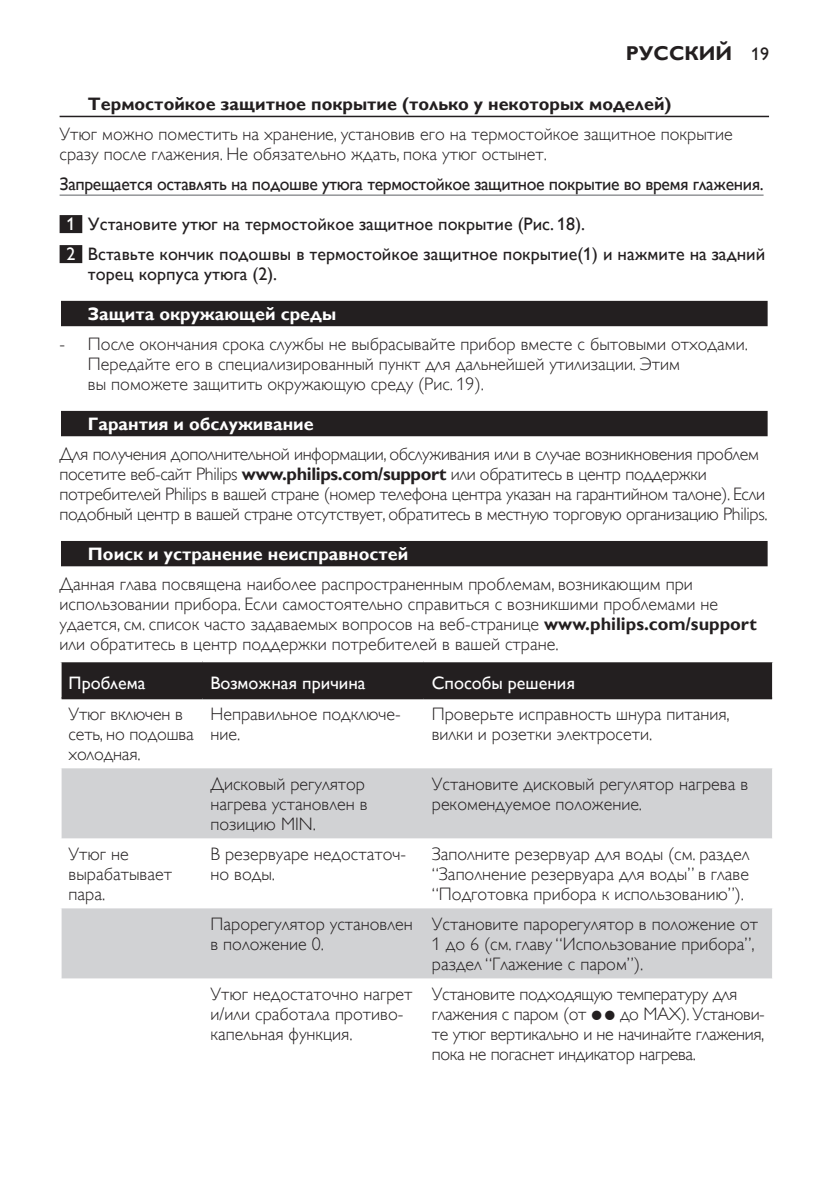
<style>
.page{position:relative;width:840px;height:1191px;background:#fff}
.page>*{position:absolute;margin:0;border:0;box-sizing:border-box;transform-origin:0 0}
.t1{font:700 20px "Gill Sans Alt One WGL";color:#231f20}
.t2{font:18px/20px "Gill Sans Alt One WGL Light";color:#231f20}
.t3{font:18px/20px "Gill Sans Alt One WGL Light";letter-spacing:-.02em;color:#231f20}
.t4{font:18px/30px "Gill Sans Alt One WGL";color:#231f20}
.t5{font:18px "Gill Sans Alt One WGL";letter-spacing:-.02em;color:#231f20}
.t6{font:700 18px "Gill Sans Alt One WGL";color:#fff}
.t7{font:700 18px "Gill Sans Alt One WGL";color:#231f20}
.t8{font:18px "Gill Sans Alt One WGL";color:#fff}
.s1{font-weight:400;font-size:18px}
.s2{color:#fff}
.s3{font-family:"Gill Sans Alt One WGL";font-weight:700}
.s4{font-family:"Philipsfonta Plain"}
</style>
<div class="page">
<hr style="left:60px;top:116px;width:708px;height:1px;background:#231f20">
<hr style="left:60px;top:194px;width:703px;height:2px;background:#939598">
<div style="left:60px;top:215px;width:22px;height:18px;background:#231f20"></div>
<div style="left:60px;top:245px;width:22px;height:18px;background:#231f20"></div>
<div style="left:60px;top:300px;width:708px;height:28px;background:#d0cfcf"></div>
<div style="left:61px;top:301px;width:706px;height:25px;background:#231f20"></div>
<div style="left:60px;top:410px;width:708px;height:28px;background:#c5c4c4"></div>
<div style="left:61px;top:411px;width:706px;height:25px;background:#231f20"></div>
<div style="left:60px;top:540px;width:708px;height:28px;background:#b9b7b8"></div>
<div style="left:61px;top:541px;width:706px;height:25px;background:#231f20"></div>
<div style="left:62px;top:662px;width:709px;height:35px;background:#231f20"></div>
<svg style="left:62px;top:768px;width:709px;height:210px;fill:#d1d2d4"></svg>
<hr style="left:62px;top:697px;width:140px;height:2px;background:#231f20">
<hr style="left:202px;top:697px;width:221px;height:2px;background:#231f20">
<hr style="left:423px;top:697px;width:348px;height:2px;background:#231f20">
<p class="t1" style="left:625px;top:40px;width:145px">Русский <span class="s1">19</span></p>
<p class="t7" style="left:88px;top:92px;width:584px">Термостойкое защитное покрытие (только у некоторых моделей)</p>
<p class="t2" style="left:60px;top:124px;width:674px">Утюг можно поместить на хранение, установив его на термостойкое защитное покрытие сразу после глажения. Не обязательно ждать, пока утюг остынет.</p>
<p class="t5" style="left:60px;top:172px;width:705px">Запрещается оставлять на подошве утюга термостойкое защитное покрытие во время глажения.</p>
<p class="t4" style="left:66px;top:209px;width:699px"><span class="s2">1</span> Установите утюг на термостойкое защитное покрытие (Рис. 18).<br><span class="s2">2</span> Вставьте кончик подошвы в термостойкое защитное покрытие(1) и нажмите на задний</p>
<p class="t4" style="left:88px;top:259px;width:191px">торец корпуса утюга (2).</p>
<p class="t6" style="left:88px;top:302px;width:250px">Защита окружающей среды</p>
<p class="t2" style="left:88px;top:334px;width:661px;text-indent:-28px">- После окончания срока службы не выбрасывайте прибор вместе с бытовыми отходами.<br>Передайте его в специализированный пункт для дальнейшей утилизации. Этим<br>вы поможете защитить окружающую среду (Рис. 19).</p>
<p class="t6" style="left:88px;top:412px;width:227px">Гарантия и обслуживание</p>
<p class="t3" style="left:60px;top:444px;width:709px">Для получения дополнительной информации, обслуживания или в случае возникновения проблем посетите веб-сайт Philips <span class="s3">www.philips.com/support</span> или обратитесь в центр поддержки потребителей Philips в вашей стране (номер телефона центра указан на гарантийном талоне). Если подобный центр в вашей стране отсутствует, обратитесь в местную торговую организацию Philips.</p>
<p class="t6" style="left:88px;top:542px;width:321px">Поиск и устранение неисправностей</p>
<p class="t2" style="left:60px;top:574px;width:698px">Данная глава посвящена наиболее распространенным проблемам, возникающим при использовании прибора. Если самостоятельно справиться с возникшими проблемами не удается, см. список часто задаваемых вопросов на веб-странице <span class="s3">www.philips.com/support </span>или обратитесь в центр поддержки потребителей в вашей стране.</p>
<p class="t8" style="left:69px;top:671px;width:78px">Проблема</p>
<p class="t8" style="left:210px;top:671px;width:156px">Возможная причина</p>
<p class="t8" style="left:431px;top:671px;width:145px">Способы решения</p>
<p class="t2" style="left:69px;top:704px;width:127px">Утюг включен в сеть, но подошва холодная.</p>
<p class="t2" style="left:210px;top:704px;width:191px">Неправильное подключе&shy;ние.</p>
<p class="t2" style="left:431px;top:704px;width:299px">Проверьте исправность шнура питания, вилки и розетки электросети.</p>
<p class="t2" style="left:210px;top:774px;width:158px">Дисковый регулятор нагрева установлен в позицию MIN.</p>
<p class="t2" style="left:431px;top:774px;width:318px">Установите дисковый регулятор нагрева в рекомендуемое положение.</p>
<p class="t2" style="left:69px;top:844px;width:105px">Утюг не вырабатывает пара.</p>
<p class="t2" style="left:210px;top:844px;width:197px">В резервуаре недостаточ&shy;но воды.</p>
<p class="t2" style="left:431px;top:844px;width:319px;text-align:justify">Заполните резервуар для воды (см. раздел “Заполнение резервуара для воды” в главе “Подготовка прибора к использованию”).</p>
<p class="t2" style="left:210px;top:914px;width:204px">Парорегулятор установлен в положение 0.</p>
<p class="t2" style="left:431px;top:914px;width:327px">Установите парорегулятор в положение от<br>1 до 6 (см. главу “Использование прибора”, раздел “Глажение с паром”).</p>
<p class="t2" style="left:210px;top:984px;width:203px">Утюг недостаточно нагрет и/или сработала противо&shy;капельная функция.</p>
<p class="t3" style="left:431px;top:984px;width:334px">Установите подходящую температуру для глажения с паром (от <span class="s4">2</span> до МАХ). Установи&shy;те утюг вертикально и не начинайте глажения, пока не погаснет индикатор нагрева.</p>
</div>
